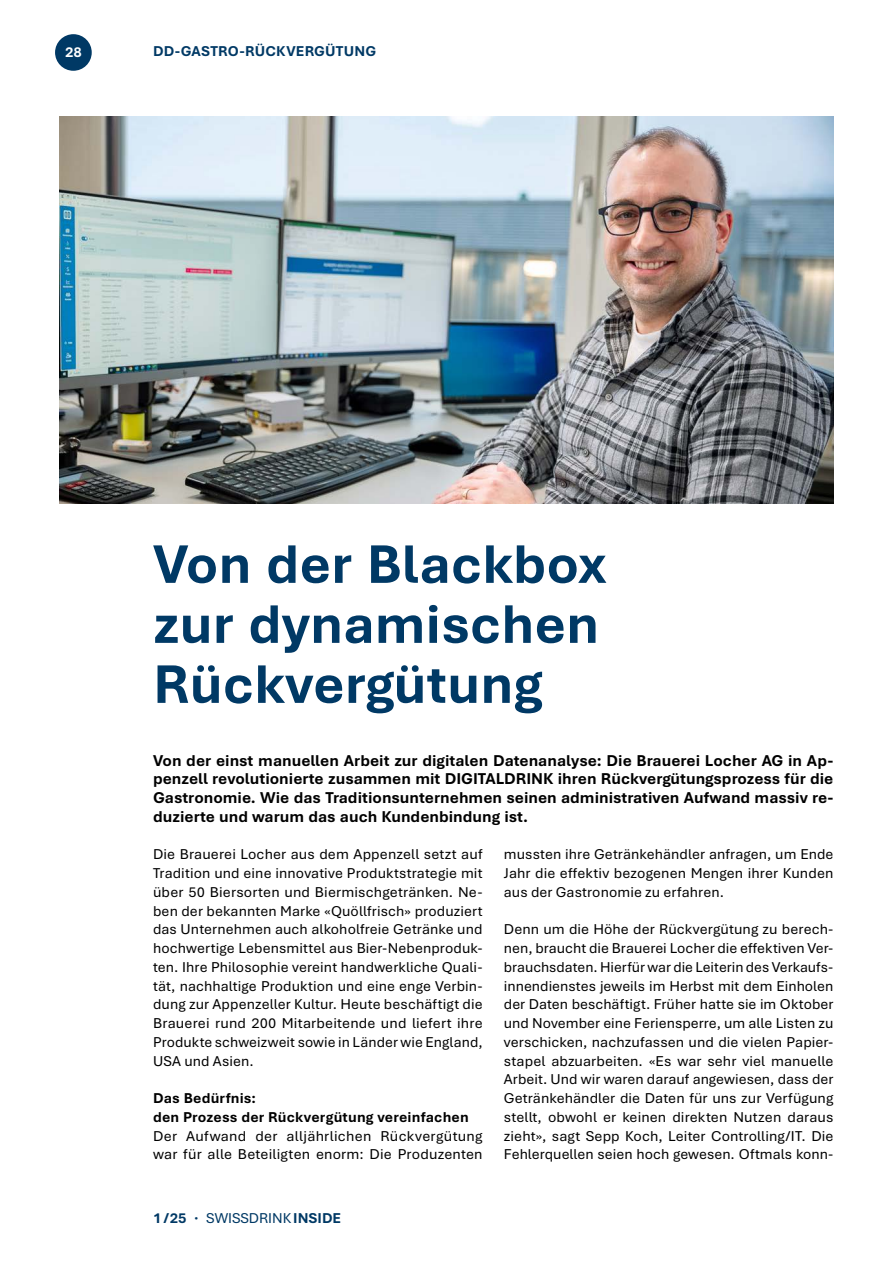
<style>
.page{position:relative;width:893px;height:1263px;background:#fff}
.page>*{position:absolute;margin:0;border:0;box-sizing:border-box;transform-origin:0 0}
.Titel{font:700 57px/60px "Bierstadt";color:#003965}
.Lead{font:700 16.5px/18.8px "Bierstadt";color:#000;text-align:justify}
.Fliesstext{font:15px/18.8px "Bierstadt";letter-spacing:.01em;color:#000;text-align:justify}
.Fliesstext-2{font:700 15px/18.8px "Bierstadt";letter-spacing:.01em;color:#000}
.Rubriktitel{font:700 15px "Bierstadt";letter-spacing:.01em;color:#003965}
.t1{font:700 15px "Bierstadt";color:#fff}
.s1{font-weight:400}
</style>
<div class="page">
<div style="left:55px;top:34px;width:37px;height:37px;background:#003965;border-radius:50%"></div>
<img style="left:60px;top:117px;width:773px;height:386px">
<p class="t1" style="left:65px;top:44px;width:18px">28</p>
<p class="Rubriktitel" style="left:153px;top:43px;width:225px">DD-GASTRO-RÜCKVERGÜTUNG</p>
<p class="Titel" style="left:153px;top:535px;width:455px">Von der Blackbox zur dynamischen<br>Rückvergütung</p>
<p class="Lead" style="left:153px;top:751px;width:682px">Von der einst manuellen Arbeit zur digitalen Datenanalyse: Die Brauerei Locher AG in Ap&shy;penzell revolutionierte zusammen mit DIGITALDRINK ihren Rückvergütungsprozess für die Gastronomie. Wie das Traditionsunternehmen seinen administrativen Aufwand massiv re&shy;duzierte und warum das auch Kundenbindung ist.</p>
<p class="Fliesstext" style="left:153px;top:845px;width:331px">Die Brauerei Locher aus dem Appenzell setzt auf Tradition und eine innovative Produktstrategie mit über 50 Biersorten und Biermischgetränken. Ne&shy;ben der bekannten Marke «Quöllfrisch» produziert das Unternehmen auch alkoholfreie Getränke und hochwertige Lebensmittel aus Bier-Nebenproduk&shy;ten. Ihre Philosophie vereint handwerkliche Quali&shy;tät, nachhaltige Produktion und eine enge Verbin&shy;dung zur Appenzeller Kultur. Heute beschäftigt die Brauerei rund 200 Mitarbeitende und liefert ihre Produkte schweizweit sowie in Länder wie England, USA und Asien.</p>
<p class="Fliesstext-2" style="left:153px;top:1089px;width:317px">Das Bedürfnis:<br>den Prozess der Rückvergütung vereinfachen</p>
<p class="Fliesstext" style="left:153px;top:1127px;width:331px">Der Aufwand der alljährlichen Rückvergütung war für alle Beteiligten enorm: Die Produzenten</p>
<p class="Rubriktitel" style="left:153px;top:1210px;width:190px">1/25 · <span class="s1">SWISSDRINK</span>INSIDE</p>
<p class="Fliesstext" style="left:504px;top:845px;width:331px">mussten ihre Getränkehändler anfragen, um Ende Jahr die effektiv bezogenen Mengen ihrer Kunden aus der Gastronomie zu erfahren.</p>
<p class="Fliesstext" style="left:504px;top:920px;width:331px">Denn um die Höhe der Rückvergütung zu berech&shy;nen, braucht die Brauerei Locher die effektiven Ver&shy;brauchsdaten. Hierfür war die Leiterin des Verkaufs&shy;innendienstes jeweils im Herbst mit dem Einholen der Daten beschäftigt. Früher hatte sie im Oktober und November eine Feriensperre, um alle Listen zu verschicken, nachzufassen und die vielen Papier&shy;stapel abzuarbeiten. «Es war sehr viel manuelle Arbeit. Und wir waren darauf angewiesen, dass der Getränkehändler die Daten für uns zur Verfügung stellt, obwohl er keinen direkten Nutzen daraus zieht», sagt Sepp Koch, Leiter Controlling/IT. Die Fehlerquellen seien hoch gewesen. Oftmals konn-</p>
</div>
